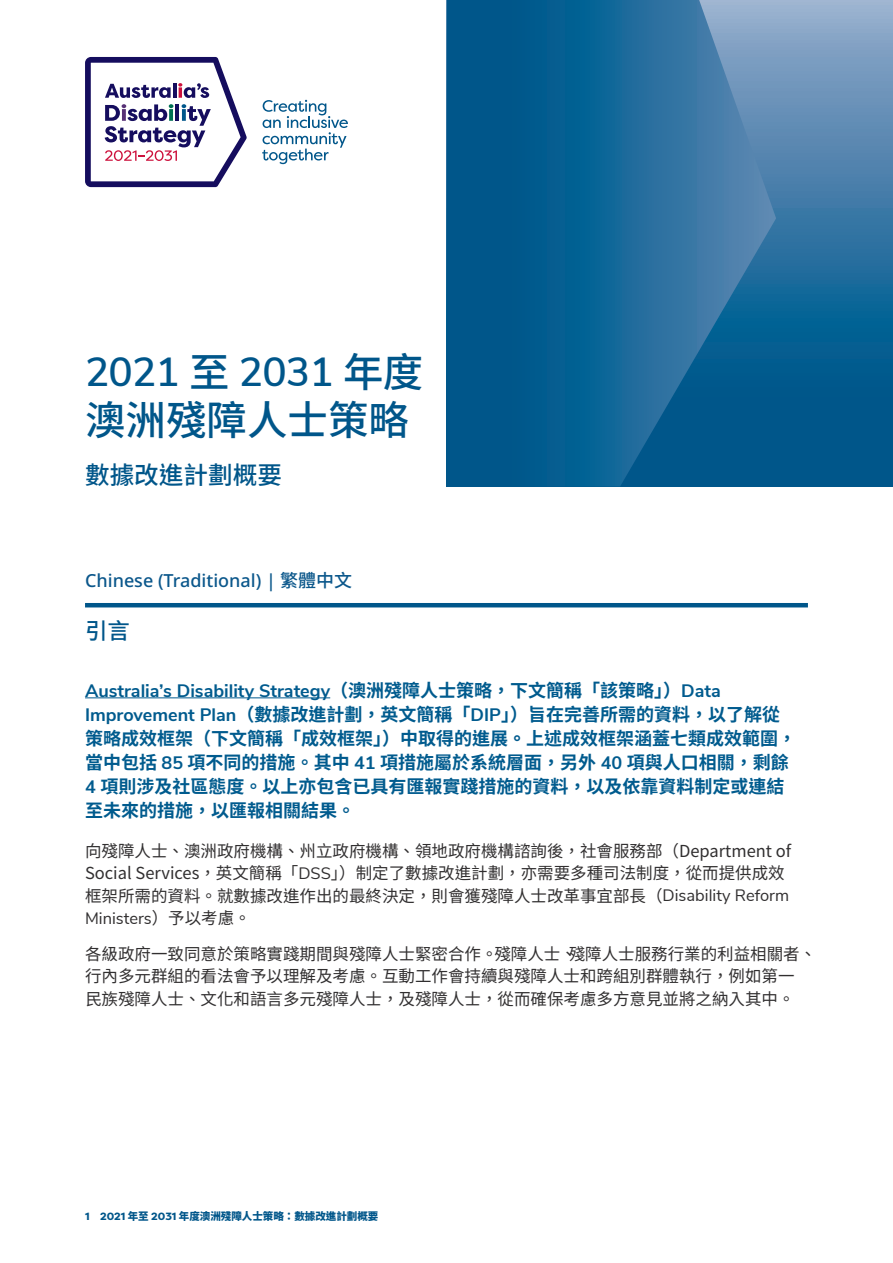
<style>
.page{position:relative;width:893px;height:1263px;background:#fff}
.page>*{position:absolute;margin:0;border:0;box-sizing:border-box;transform-origin:0 0}
.t1{font:500 40.5px/49.2px "Noto Sans CJ Ktc";color:#00568a}
.t2{font:500 24.6px "Noto Sans CJ Ktc";color:#00568a}
.t3{font:500 22.5px "Noto Sans CJ Ktc";color:#00568a}
.t4{font:700 18px/24.2px "Noto Sans CJ Ktc";color:#005b8e}
.t5{font:500 18px "Noto Sans";color:#0b578b}
.t6{font:16.5px/22.4px "Noto Sans CJ Ktc";color:#312f30}
.t7{font:900 10.5px "Noto Sans CJ Ktc";color:#00568a}
.s1{font-family:"Nunito Sans";font-weight:600}
.s2{font-family:"Noto Sans CJ Ktc"}
.s3{font-family:"Nunito Sans"}
.s4{font-weight:900}
.s5{font-family:"Filson Pro";font-weight:800}
</style>
<div class="page">
<hr style="left:85px;top:697px;width:245px;height:1px;background:#005b8e">
<hr style="left:85px;top:603px;width:723px;height:4px;background:#00568a">
<svg style="left:262px;top:100px;width:86px;height:64px"></svg>
<svg style="left:85px;top:57px;width:162px;height:130px"></svg>
<svg style="left:776px;top:0;width:117px;height:487px"></svg>
<svg style="left:446px;top:0;width:330px;height:487px"></svg>
<h1 class="t1" style="left:85px;top:347px;width:340px"><span class="s1">2021</span> 至 <span class="s1">2031</span> 年度澳洲殘障人士策略</h1>
<p class="t2" style="left:85px;top:461px;width:199px">數據改進計劃概要</p>
<p class="t5" style="left:85px;top:571px;width:269px">Chinese (Traditional) | <span class="s2">繁體中文</span></p>
<h2 class="t3" style="left:85px;top:618px;width:46px">引言</h2>
<p class="t4" style="left:85px;top:678px;width:713px"><span class="s3">Australia’s Disability Strategy</span>（澳洲殘障人士策略，下文簡稱「該策略」）<span class="s3">Data Improvement Plan</span>（數據改進計劃，英文簡稱「<span class="s3">DIP</span>」）旨在完善所需的資料，以了解從策略成效框架（下文簡稱「成效框架」）中取得的進展<span class="s4">。</span>上述成效框架涵蓋七類成效範圍，當中包括 <span class="s3">85</span> 項不同的措施。其中 <span class="s3">41</span> 項措施屬於系統層面，另外 <span class="s3">40</span> 項與人口相關，剩餘<span class="s3">4</span> 項則涉及社區態度。以上亦包含已具有匯報實踐措施的資料，以及依靠資料制定或連結至未來的措施，以匯報相關結果。</p>
<p class="t6" style="left:85px;top:840px;width:708px">向殘障人士、澳洲政府機構、州立政府機構、領地政府機構諮詢後，社會服務部（Department of Social Services，英文簡稱「<span class="s3">DSS</span>」）制定了數據改進計劃，亦需要多種司法制度，從而提供成效框架所需的資料。就數據改進作出的最終決定，則會獲殘障人士改革事宜部長（<span class="s3">Disability Reform Ministers</span>）予以考慮。</p>
<p class="t6" style="left:85px;top:942px;width:733px">各級政府一致同意於策略實踐期間與殘障人士緊密合作。殘障人士、殘障人士服務行業的利益相關者、行內多元群組的看法會予以理解及考慮。互動工作會持續與殘障人士和跨組別群體執行，例如第一<br>民族殘障人士、文化和語言多元殘障人士，及殘障人士，從而確保考慮多方意見並將之納入其中。</p>
<p class="t7" style="left:85px;top:1210px;width:295px"><span class="s5">1 2021</span> 年至 <span class="s5">2031</span> 年度澳洲殘障人士策略：數據改進計劃概要</p>
</div>
